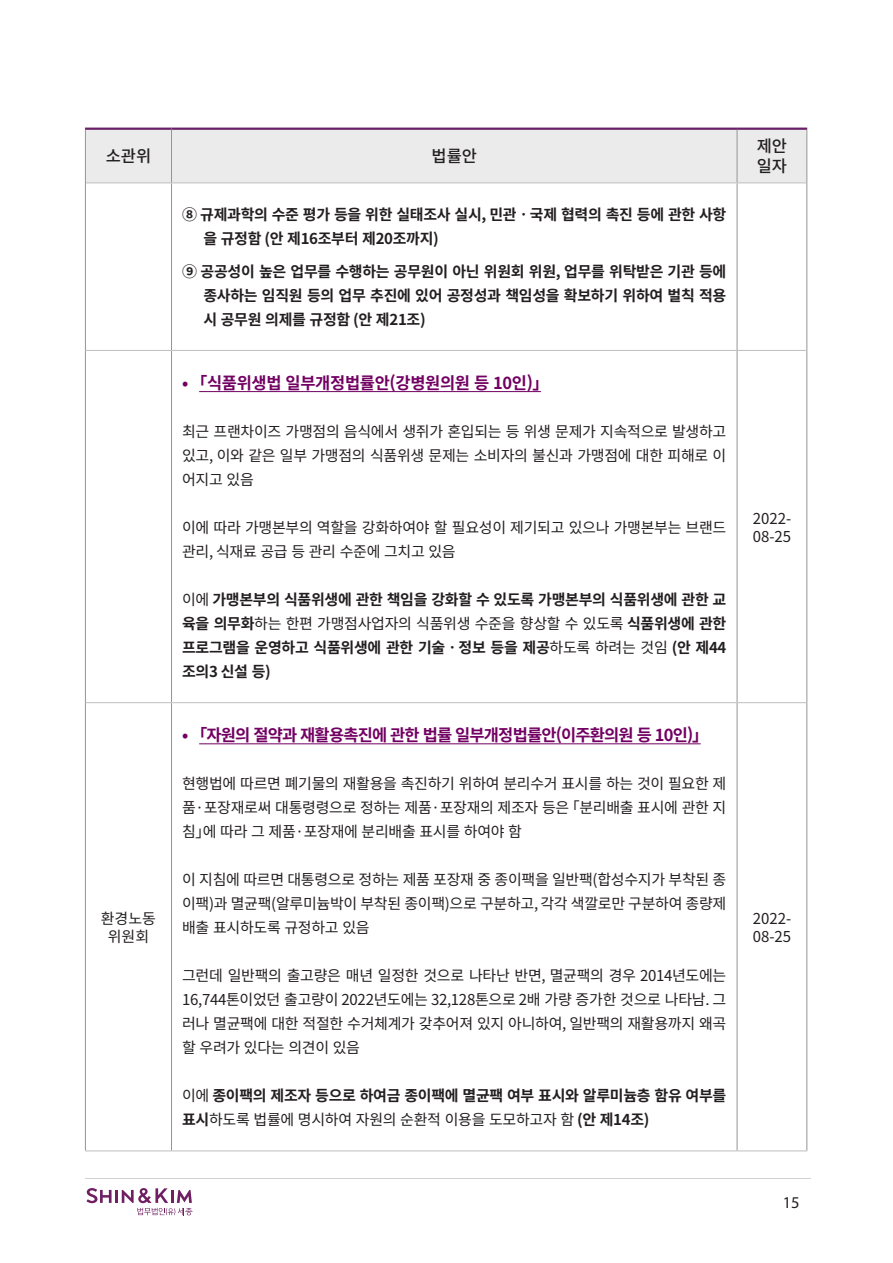
<style>
.page{position:relative;width:893px;height:1263px;background:#fff}
.page>*{position:absolute;margin:0;border:0;box-sizing:border-box;transform-origin:0 0}
.t1{font:700 16.5px "Noto Sans CJ Kkr";letter-spacing:-.05em;color:#720062}
.t2{font:700 16.5px "Noto Sans CJ Kkr";letter-spacing:-.02em;color:#720062}
.t3{font:500 16.5px "Noto Sans CJ Kkr";color:#231f20}
.t4{font:16.5px "Myriad Pro";color:#231f20}
.t5{font:15px/24px "Noto Sans CJ Kkr";letter-spacing:-.02em;color:#231f20;text-align:justify}
.t6{font:700 15px/24px "Noto Sans CJ Kkr";letter-spacing:-.02em;color:#231f20}
.s1{font-weight:400}
</style>
<div class="page">
<svg style="left:86px;top:1188px;width:107px;height:27px"></svg>
<hr style="left:85px;top:1178px;width:726px;height:1px;background:#d2d2d2">
<div style="left:86px;top:130px;width:720px;height:53px;background:#ebebec"></div>
<hr style="left:85px;top:128px;width:86px;height:2px;background:#6a2068">
<hr style="left:171px;top:128px;width:566px;height:2px;background:#6a2068">
<hr style="left:737px;top:128px;width:70px;height:2px;background:#6a2068">
<hr style="left:85px;top:130px;width:1px;height:53px;background:#939598">
<hr style="left:171px;top:130px;width:1px;height:53px;background:#939598">
<hr style="left:737px;top:130px;width:1px;height:53px;background:#939598">
<hr style="left:806px;top:130px;width:1px;height:53px;background:#939598">
<hr style="left:85px;top:183px;width:1px;height:167px;background:#939598">
<hr style="left:171px;top:183px;width:1px;height:167px;background:#939598">
<hr style="left:737px;top:183px;width:1px;height:167px;background:#939598">
<hr style="left:806px;top:183px;width:1px;height:167px;background:#939598">
<hr style="left:85px;top:350px;width:1px;height:353px;background:#939598">
<hr style="left:171px;top:351px;width:1px;height:351px;background:#939598">
<hr style="left:737px;top:351px;width:1px;height:351px;background:#939598">
<hr style="left:806px;top:350px;width:1px;height:353px;background:#939598">
<hr style="left:85px;top:703px;width:1px;height:447px;background:#939598">
<hr style="left:171px;top:703px;width:1px;height:447px;background:#939598">
<hr style="left:737px;top:703px;width:1px;height:447px;background:#939598">
<hr style="left:806px;top:703px;width:1px;height:447px;background:#939598">
<hr style="left:86px;top:183px;width:85px;height:1px;background:#bfbfbf">
<hr style="left:171px;top:183px;width:566px;height:1px;background:#bfbfbf">
<hr style="left:737px;top:183px;width:69px;height:1px;background:#bfbfbf">
<hr style="left:86px;top:350px;width:85px;height:1px;background:#bfbfbf">
<hr style="left:171px;top:350px;width:566px;height:1px;background:#bfbfbf">
<hr style="left:737px;top:350px;width:69px;height:1px;background:#bfbfbf">
<hr style="left:86px;top:702px;width:85px;height:1px;background:#bfbfbf">
<hr style="left:171px;top:702px;width:566px;height:1px;background:#bfbfbf">
<hr style="left:737px;top:702px;width:69px;height:1px;background:#bfbfbf">
<hr style="left:85px;top:1150px;width:86px;height:1px;background:#bfbfbf">
<hr style="left:171px;top:1150px;width:566px;height:1px;background:#bfbfbf">
<hr style="left:737px;top:1150px;width:70px;height:1px;background:#bfbfbf">
<hr style="left:199px;top:391px;width:342px;height:1px;background:#720062">
<hr style="left:199px;top:743px;width:502px;height:1px;background:#720062">
<p class="t3" style="left:106px;top:147px;width:47px">소관위</p>
<p class="t3" style="left:431px;top:147px;width:47px">법률안</p>
<p class="t6" style="left:203px;top:203px;width:524px;text-indent:-21px">⑧ 규제과학의 수준 평가 등을 위한 실태조사 실시, 민관ㆍ국제 협력의 촉진 등에 관한 사항 을 규정함 (안 제16조부터 제20조까지)</p>
<p class="t6" style="left:203px;top:260px;width:524px;text-align:justify;text-indent:-21px">⑨ 공공성이 높은 업무를 수행하는 공무원이 아닌 위원회 위원, 업무를 위탁받은 기관 등에 종사하는 임직원 등의 업무 추진에 있어 공정성과 책임성을 확보하기 위하여 벌칙 적용 시 공무원 의제를 규정함 (안 제21조)</p>
<p class="t5" style="left:101px;top:906px;width:57px">환경노동</p>
<p class="t5" style="left:108px;top:924px;width:43px">위원회</p>
<p class="t2" style="left:182px;top:374px;width:368px">• ｢식품위생법 일부개정법률안(강병원의원 등 10인)」</p>
<p class="t5" style="left:182px;top:420px;width:546px">최근 프랜차이즈 가맹점의 음식에서 생쥐가 혼입되는 등 위생 문제가 지속적으로 발생하고 있고, 이와 같은 일부 가맹점의 식품위생 문제는 소비자의 불신과 가맹점에 대한 피해로 이 어지고 있음</p>
<p class="t5" style="left:182px;top:516px;width:546px">이에 따라 가맹본부의 역할을 강화하여야 할 필요성이 제기되고 있으나 가맹본부는 브랜드 관리, 식재료 공급 등 관리 수준에 그치고 있음</p>
<p class="t6" style="left:182px;top:588px;width:546px;text-align:justify"><span class="s1">이에</span> 가맹본부의 식품위생에 관한 책임을 강화할 수 있도록 가맹본부의 식품위생에 관한 교 육을 의무화<span class="s1">하는 한편 가맹점사업자의 식품위생 수준을 향상할 수 있도록</span> 식품위생에 관한 프로그램을 운영하고 식품위생에 관한 기술ㆍ정보 등을 제공<span class="s1">하도록 하려는 것임</span> (안 제44 조의3 신설 등)</p>
<p class="t1" style="left:182px;top:726px;width:528px">• ｢자원의 절약과 재활용촉진에 관한 법률 일부개정법률안(이주환의원 등 10인)」</p>
<p class="t5" style="left:182px;top:772px;width:546px">현행법에 따르면 폐기물의 재활용을 촉진하기 위하여 분리수거 표시를 하는 것이 필요한 제 품·포장재로써 대통령령으로 정하는 제품·포장재의 제조자 등은 「분리배출 표시에 관한 지 침」에 따라 그 제품·포장재에 분리배출 표시를 하여야 함</p>
<p class="t5" style="left:182px;top:868px;width:546px">이 지침에 따르면 대통령으로 정하는 제품 포장재 중 종이팩을 일반팩(합성수지가 부착된 종 이팩)과 멸균팩(알루미늄박이 부착된 종이팩)으로 구분하고, 각각 색깔로만 구분하여 종량제 배출 표시하도록 규정하고 있음</p>
<p class="t5" style="left:182px;top:964px;width:546px">그런데 일반팩의 출고량은 매년 일정한 것으로 나타난 반면, 멸균팩의 경우 2014년도에는 16,744톤이었던 출고량이 2022년도에는 32,128톤으로 2배 가량 증가한 것으로 나타남. 그 러나 멸균팩에 대한 적절한 수거체계가 갖추어져 있지 아니하여, 일반팩의 재활용까지 왜곡 할 우려가 있다는 의견이 있음</p>
<p class="t6" style="left:182px;top:1084px;width:546px"><span class="s1">이에</span> 종이팩의 제조자 등으로 하여금 종이팩에 멸균팩 여부 표시와 알루미늄층 함유 여부를 표시<span class="s1">하도록 법률에 명시하여 자원의 순환적 이용을 도모하고자 함</span> (안 제14조)</p>
<p class="t3" style="left:757px;top:137px;width:32px">제안</p>
<p class="t3" style="left:757px;top:157px;width:32px">일자</p>
<p class="t5" style="left:753px;top:506px;width:40px">2022-</p>
<p class="t5" style="left:753px;top:524px;width:40px">08-25</p>
<p class="t5" style="left:753px;top:906px;width:40px">2022-</p>
<p class="t5" style="left:753px;top:924px;width:40px">08-25</p>
<p class="t4" style="left:783px;top:1192px;width:18px">15</p>
</div>
